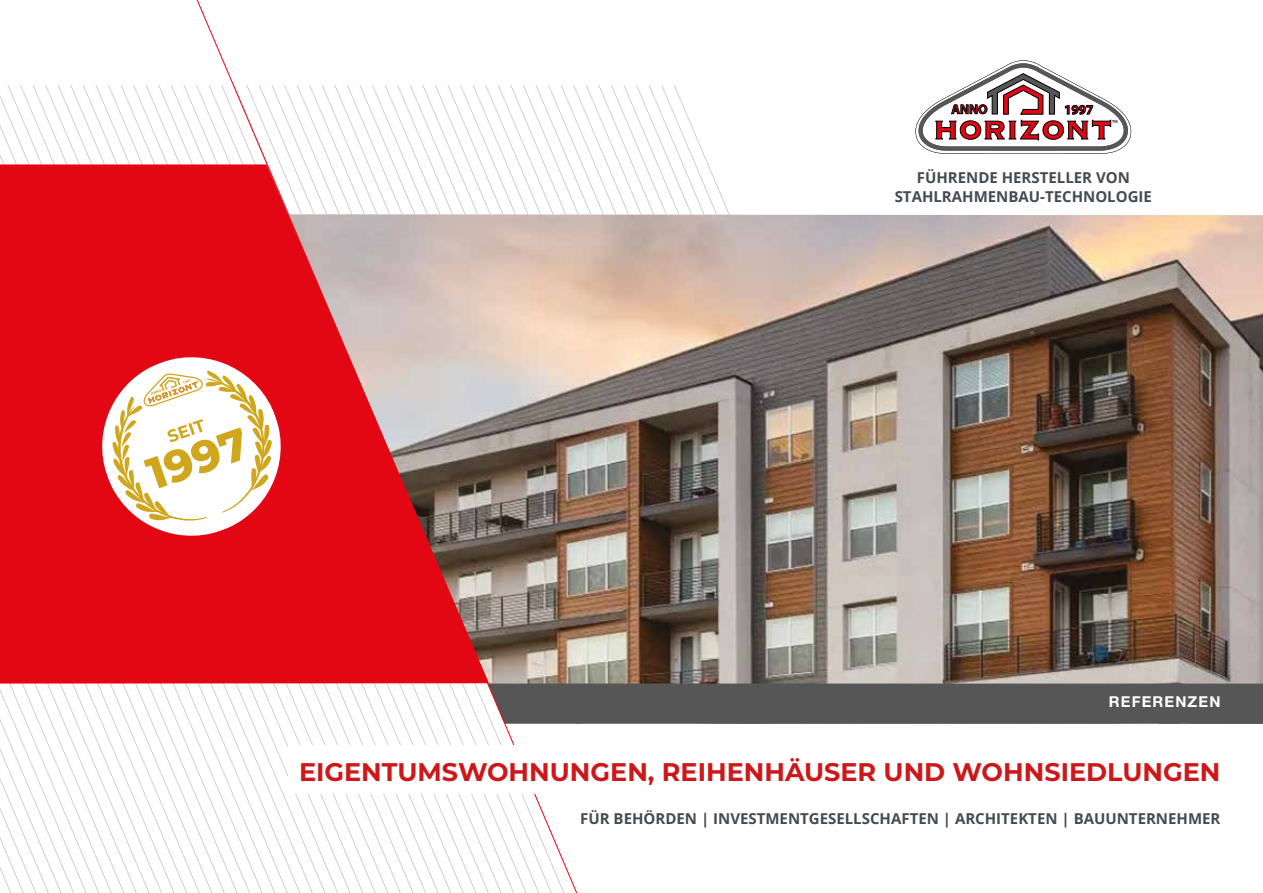
<style>
.page{position:relative;width:1263px;height:893px;background:#fff}
.page>*{position:absolute;margin:0;border:0;box-sizing:border-box;transform-origin:0 0}
.t1{font:700 25.5px "Montserrat";color:#cd1719}
.t2{font:15px/18px "Open Sans";color:#444b52;text-align:center}
.t3{font:700 15px "Helvetica Neue LT Pro";letter-spacing:.075em;color:#fff}
</style>
<div class="page">
<img style="left:583px;top:214px;width:680px;height:470px">
<svg style="left:0;top:683px;width:148px;height:210px"></svg>
<svg style="left:148px;top:683px;width:43px;height:210px"></svg>
<svg style="left:583px;top:85px;width:146px;height:129px"></svg>
<svg style="left:0;top:85px;width:191px;height:79px"></svg>
<div style="left:0;top:164px;width:191px;height:519px;background:#e30613"></div>
<div style="left:583px;top:684px;width:680px;height:40px;background:#575656"></div>
<svg style="left:191px;top:0;width:392px;height:893px"></svg>
<svg style="left:915px;top:60px;width:216px;height:94px"></svg>
<svg style="left:91px;top:346px;width:201px;height:201px"></svg>
<div style="left:288px;top:745px;width:294px;height:49px;background:#fff"></div>
<p class="t2" style="left:895px;top:169px;width:259px">FÜHRENDE HERSTELLER VON<br>STAHLRAHMENBAU-TECHNOLOGIE</p>
<p class="t3" style="left:1109px;top:692px;width:113px">REFERENZEN</p>
<h1 class="t1" style="left:299px;top:754px;width:923px">EIGENTUMSWOHNUNGEN, REIHENHÄUSER UND WOHNSIEDLUNGEN</h1>
<p class="t2" style="left:580px;top:809px;width:642px">FÜR BEHÖRDEN | INVESTMENTGESELLSCHAFTEN | ARCHITEKTEN | BAUUNTERNEHMER</p>
</div>
